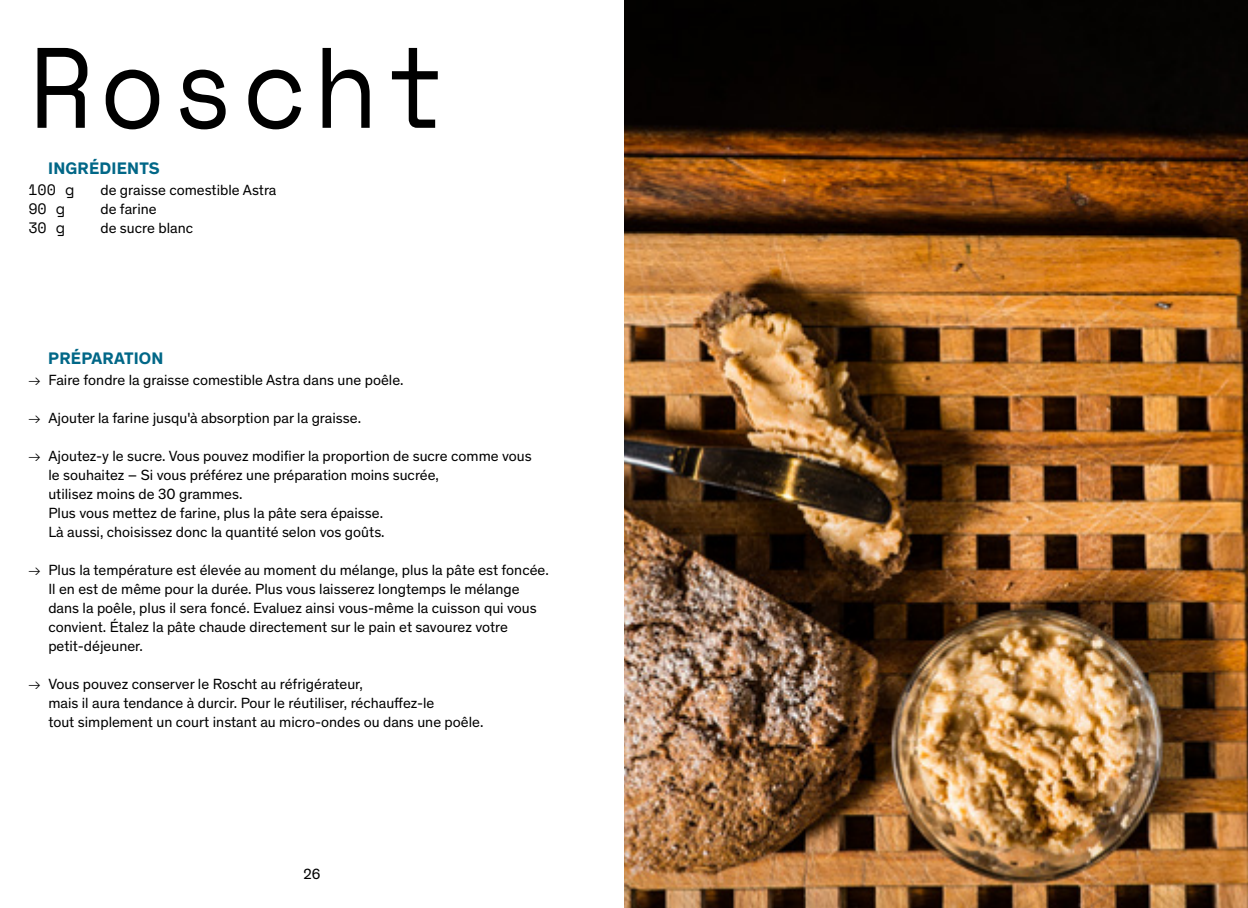
<style>
.page{position:relative;width:1248px;height:908px;background:#fff}
.page>*{position:absolute;margin:0;border:0;box-sizing:border-box;transform-origin:0 0}
.t1{font:114px "Space Mono";letter-spacing:.05em;color:#000;scale:.94 1}
.t2{font:700 17px "Theinhardt";letter-spacing:.01em;color:#006787}
.t3{font:15px/19px "Theinhardt";color:#000}
.t4{font:15px "Space Mono";color:#000}
.s1{font-weight:300;font-size:15.4px}
</style>
<div class="page">
<img style="left:624px;top:0;width:623px;height:907px">
<h1 class="t1" style="left:28px;top:3px;width:450px">Roscht</h1>
<p class="t2" style="left:48px;top:156px;width:113px">INGRÉDIENTS</p>
<p class="t4" style="left:28px;top:178px;width:47px">100 g</p>
<p class="t3" style="left:100px;top:179px;width:178px">de graisse comestible Astra</p>
<p class="t4" style="left:28px;top:197px;width:38px">90 g</p>
<p class="t3" style="left:100px;top:198px;width:58px">de farine</p>
<p class="t4" style="left:28px;top:216px;width:38px">30 g</p>
<p class="t3" style="left:100px;top:217px;width:94px">de sucre blanc</p>
<p class="t2" style="left:48px;top:346px;width:117px">PRÉPARATION</p>
<p class="t3" style="left:28px;top:369px;width:377px"><span class="s1">-&gt;</span> Faire fondre la graisse comestible Astra dans une poêle.</p>
<p class="t3" style="left:28px;top:407px;width:334px"><span class="s1">-&gt;</span> Ajouter la farine jusqu'à absorption par la graisse.</p>
<p class="t3" style="left:48px;top:445px;width:485px;text-indent:-20px"><span class="s1">-&gt;</span> Ajoutez-y le sucre. Vous pouvez modifier la proportion de sucre comme vous le souhaitez – Si vous préférez une préparation moins sucrée,<br>utilisez moins de 30 grammes.<br>Plus vous mettez de farine, plus la pâte sera épaisse.<br>Là aussi, choisissez donc la quantité selon vos goûts.</p>
<p class="t3" style="left:48px;top:559px;width:502px;text-indent:-20px"><span class="s1">-&gt;</span> Plus la température est élevée au moment du mélange, plus la pâte est foncée.<br>Il en est de même pour la durée. Plus vous laisserez longtemps le mélange dans la poêle, plus il sera foncé. Evaluez ainsi vous-même la cuisson qui vous convient. Étalez la pâte chaude directement sur le pain et savourez votre petit-déjeuner.</p>
<p class="t3" style="left:48px;top:673px;width:436px;text-indent:-20px"><span class="s1">-&gt;</span> Vous pouvez conserver le Roscht au réfrigérateur,<br>mais il aura tendance à durcir. Pour le réutiliser, réchauffez-le<br>tout simplement un court instant au micro-ondes ou dans une poêle.</p>
<p class="t3" style="left:303px;top:863px;width:19px">26</p>
</div>
